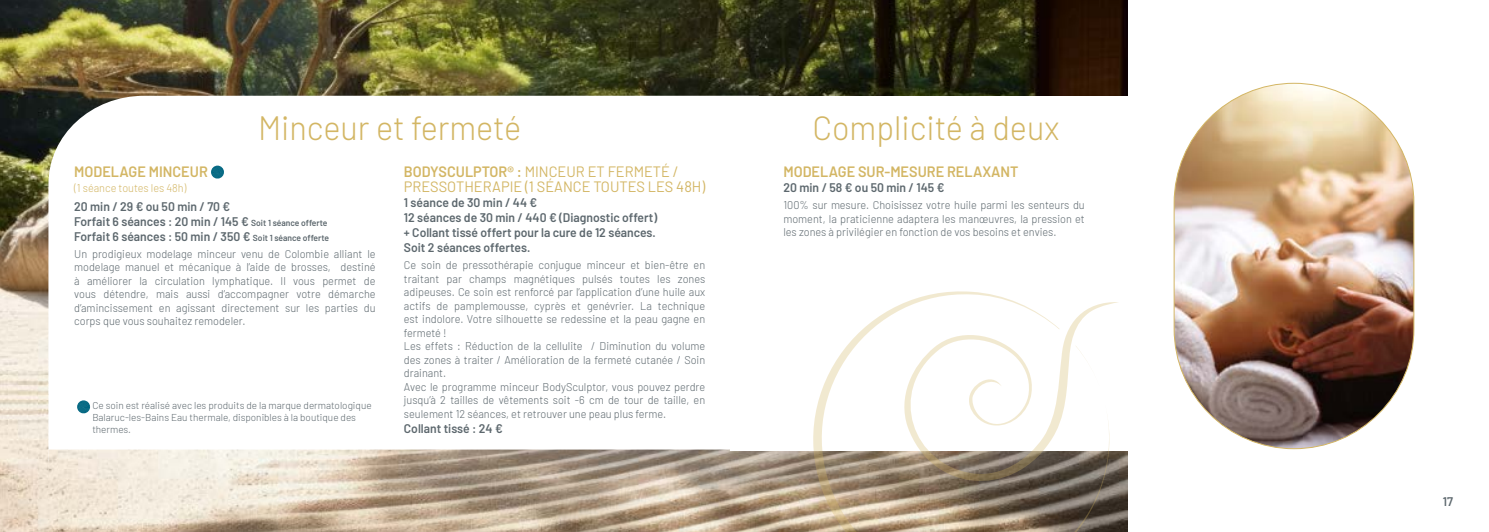
<style>
.page{position:relative;width:1489px;height:532px;background:#fff}
.page>*{position:absolute;margin:0;border:0;box-sizing:border-box;transform-origin:0 0}
.t1{font:300 33.75px "Barlow";color:#d3b664;scale:.96 1}
.t2{font:15px/15px "Barlow";color:#d3b664}
.t3{font:600 15px "Barlow";color:#d3b664;scale:.96 1}
.t4{font:600 12.5px/15px "Barlow";color:#5d686e}
.t5{font:300 11.25px/13.5px "Barlow";color:#5d686e;text-align:justify}
.t6{font:300 11.25px "Barlow";color:#d3b664}
.t7{font:300 10px/12px "Barlow";color:#5d686e}
.s1{font-size:8.75px}
.s2{font-weight:600}
</style>
<div class="page">
<img style="left:0;top:0;width:1127px;height:531px">
<svg style="left:48px;top:96px;width:710px;height:365px"></svg>
<svg style="left:211px;top:165px;width:13px;height:14px"></svg>
<svg style="left:77px;top:400px;width:14px;height:14px"></svg>
<div style="left:730px;top:96px;width:425px;height:354px;background:#fff"></div>
<img style="left:1173px;top:83px;width:240px;height:365px;border-radius:120px">
<svg style="left:786px;top:291px;width:342px;height:240px"></svg>
<svg style="left:887px;top:300px;width:232px;height:199px"></svg>
<h1 class="t1" style="left:258px;top:104px;width:276px">Minceur et fermeté</h1>
<h2 class="t3" style="left:74px;top:160px;width:141px">MODELAGE MINCEUR</h2>
<p class="t6" style="left:74px;top:180px;width:114px">(1 séance toutes les 48h)</p>
<p class="t4" style="left:74px;top:197px;width:256px">20 min / 29 € ou 50 min / 70 €<br>Forfait 6 séances : 20 min / 145 € <span class="s1">Soit 1 séance offerte<br></span>Forfait 6 séances : 50 min / 350 € <span class="s1">Soit 1 séance offerte</span></p>
<p class="t5" style="left:74px;top:246px;width:303px">Un prodigieux modelage minceur venu de Colombie alliant le modelage manuel et mécanique à l’aide de brosses, destiné à améliorer la circulation lymphatique. Il vous permet de vous détendre, mais aussi d’accompagner votre démarche d’amincissement en agissant directement sur les parties du corps que vous souhaitez remodeler.</p>
<p class="t7" style="left:92px;top:398px;width:281px">Ce soin est réalisé avec les produits de la marque dermatologique<br>Balaruc-les-Bains Eau thermale, disponibles à la boutique des thermes.</p>
<h2 class="t2" style="left:404px;top:163px;width:303px"><span class="s2">BODYSCULPTOR® :</span> MINCEUR ET FERMETÉ /<br>PRESSOTHERAPIE (1 SÉANCE TOUTES LES 48H)</h2>
<p class="t4" style="left:404px;top:194px;width:255px">1 séance de 30 min / 44 €<br>12 séances de 30 min / 440 € (Diagnostic offert) + Collant tissé offert pour la cure de 12 séances.<br>Soit 2 séances offertes.</p>
<p class="t5" style="left:404px;top:257px;width:303px;text-align:left">Ce soin de pressothérapie conjugue minceur et bien-être en traitant par champs magnétiques pulsés toutes les zones adipeuses. Ce soin est renforcé par l’application d’une huile aux actifs de pamplemousse, cyprès et genévrier. La technique est indolore. Votre silhouette se redessine et la peau gagne en fermeté !<br>Les effets : Réduction de la cellulite / Diminution du volume des zones à traiter / Amélioration de la fermeté cutanée / Soin drainant.<br>Avec le programme minceur BodySculptor, vous pouvez perdre jusqu’à 2 tailles de vêtements soit -6 cm de tour de taille, en seulement 12 séances, et retrouver une peau plus ferme.</p>
<p class="t4" style="left:404px;top:419px;width:100px">Collant tissé : 24 €</p>
<h1 class="t1" style="left:812px;top:104px;width:259px">Complicité à deux</h1>
<h2 class="t3" style="left:783px;top:160px;width:246px">MODELAGE SUR-MESURE RELAXANT</h2>
<p class="t4" style="left:783px;top:179px;width:162px">20 min / 58 € ou 50 min / 145 €</p>
<p class="t5" style="left:783px;top:197px;width:303px">100% sur mesure. Choisissez votre huile parmi les senteurs du moment, la praticienne adaptera les manœuvres, la pression et les zones à privilégier en fonction de vos besoins et envies.</p>
<p class="t4" style="left:1442px;top:493px;width:12px">17</p>
</div>
